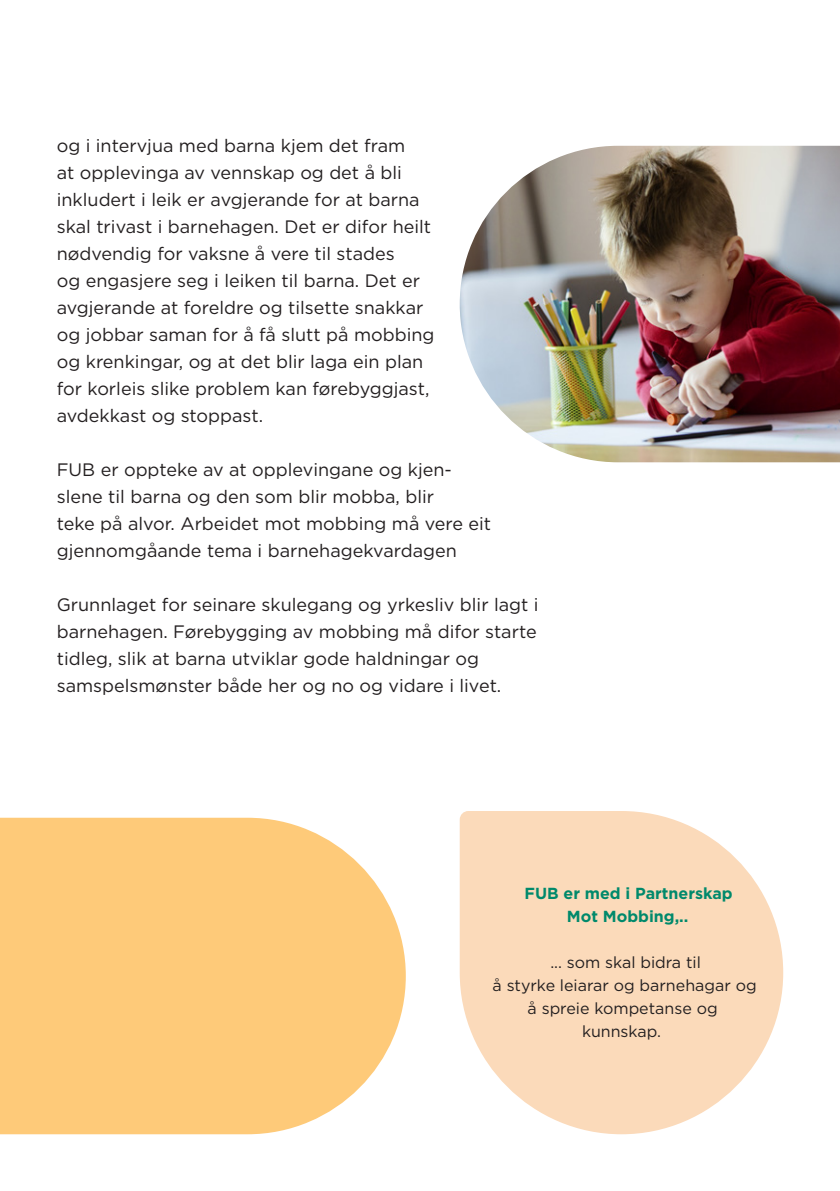
<style>
.page{position:relative;width:840px;height:1191px;background:#fff}
.page>*{position:absolute;margin:0;border:0;box-sizing:border-box;transform-origin:0 0}
.Brødtekst{font:18px/27px "Gotham";color:#231f20}
.Brødtekst-2{font:16px/23px "Gotham";color:#231f20;text-align:center}
.Brødtekst-3{font:700 16px/23px "Gotham";color:#00896b;text-align:center}
</style>
<div class="page">
<img style="left:459px;top:146px;width:380px;height:316px">
<svg style="left:459px;top:811px;width:323px;height:323px;fill:#fbdaba"></svg>
<svg style="left:0;top:817px;width:405px;height:317px;background:#fece84"></svg>
<p class="Brødtekst" style="left:57px;top:132px;width:350px">og i intervjua med barna kjem det fram at opplevinga av vennskap og det å bli</p>
<p class="Brødtekst" style="left:57px;top:186px;width:376px">inkludert i leik er avgjerande for at barna skal trivast i barnehagen. Det er difor heilt</p>
<p class="Brødtekst" style="left:57px;top:240px;width:379px">nødvendig for vaksne å vere til stades<br>og engasjere seg i leiken til barna. Det er avgjerande at foreldre og tilsette snakkar og jobbar saman for å få slutt på mobbing og krenkingar, og at det blir laga ein plan for korleis slike problem kan førebyggjast, avdekkast og stoppast.</p>
<p class="Brødtekst" style="left:57px;top:456px;width:396px">FUB er oppteke av at opplevingane og kjen&shy;slene til barna og den som blir mobba, blir</p>
<p class="Brødtekst" style="left:57px;top:510px;width:435px">teke på alvor. Arbeidet mot mobbing må vere eit gjennomgåande tema i barnehagekvardagen</p>
<p class="Brødtekst" style="left:57px;top:591px;width:483px">Grunnlaget for seinare skulegang og yrkesliv blir lagt i</p>
<p class="Brødtekst" style="left:57px;top:618px;width:481px">barnehagen. Førebygging av mobbing må difor starte tidleg, slik at barna utviklar gode haldningar og samspelsmønster både her og no og vidare i livet.</p>
<p class="Brødtekst-3" style="left:524px;top:881px;width:209px">FUB er med i Partnerskap<br>Mot Mobbing,..</p>
<p class="Brødtekst-2" style="left:550px;top:950px;width:152px">... som skal bidra til</p>
<p class="Brødtekst-2" style="left:492px;top:973px;width:265px">å styrke leiarar og barnehagar og å spreie kompetanse og</p>
<p class="Brødtekst-2" style="left:581px;top:1019px;width:81px">kunnskap.</p>
</div>
